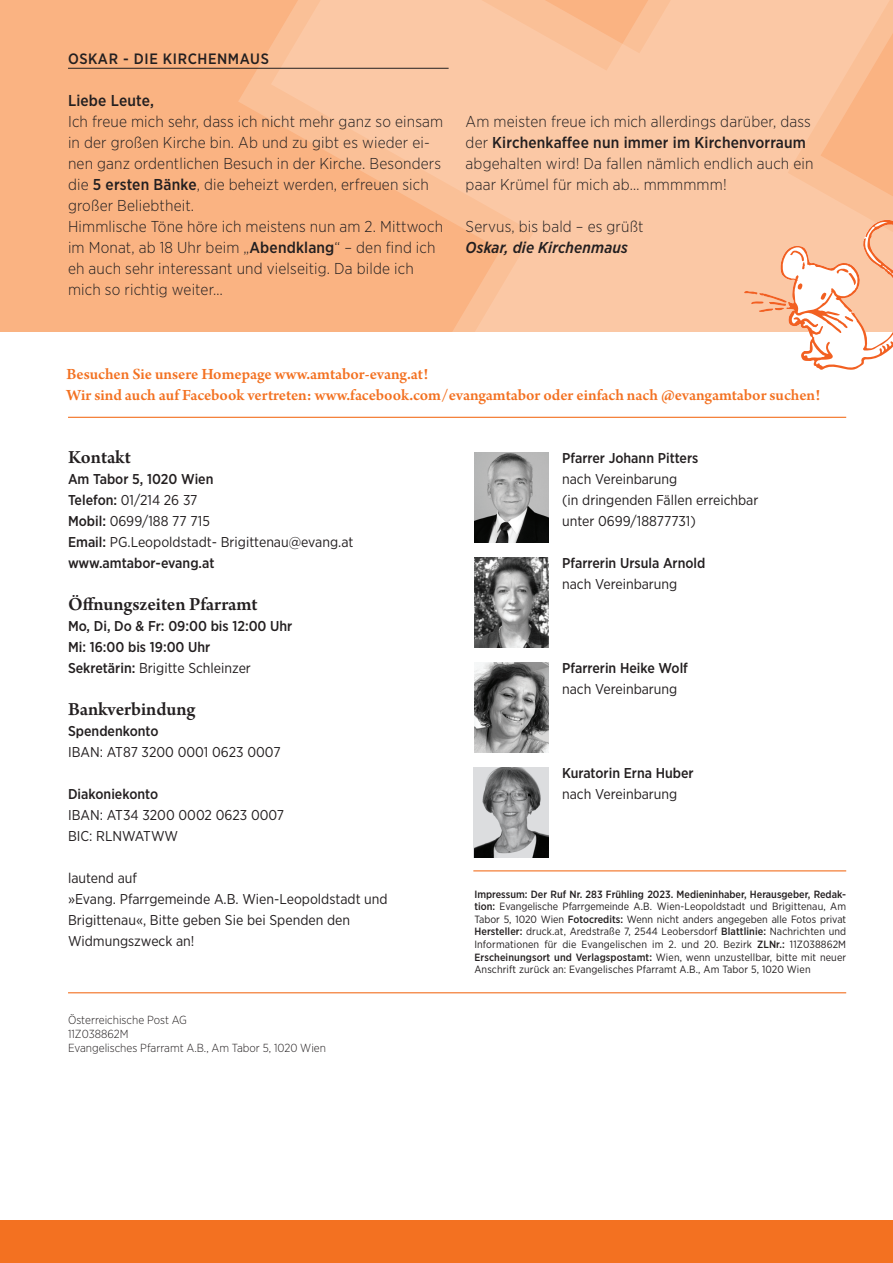
<style>
.page{position:relative;width:893px;height:1263px;background:#fff}
.page>*{position:absolute;margin:0;border:0;box-sizing:border-box;transform-origin:0 0}
.t1{font:600 19.5px "Arno Pro";letter-spacing:-.005em;color:#231f20}
.t2{font:600 16.5px/21px "Arno Pro";letter-spacing:-.005em;color:#f37121}
.t3{font:300 15.75px/21px "Gotham Narrow";letter-spacing:.01em;color:#231f20}
.t4{font:italic 500 15.75px "Gotham Narrow";letter-spacing:.01em;color:#231f20}
.t5{font:500 15.75px "Gotham Narrow";letter-spacing:.01em;color:#231f20}
.t6{font:500 15px "Gotham Narrow";letter-spacing:.04em;color:#231f20}
.t7{font:14.25px/21px "Gotham Narrow";color:#231f20}
.t8{font:500 14.25px/21px "Gotham Narrow";color:#231f20}
.t9{font:300 11.7px/14.1px "Gotham Narrow";color:#231f20}
.t10{font:10.5px/12.6px "Gotham Narrow";letter-spacing:.01em;color:#231f20;text-align:justify}
.s1{font-weight:500}
.s2{font-weight:400}
</style>
<div class="page">
<div style="left:0;top:0;width:893px;height:332px;background:#fab382"></div>
<svg style="left:238px;top:0;width:655px;height:332px;fill:#fbc8a5"></svg>
<div style="left:0;top:1220px;width:893px;height:43px;background:#f37121"></div>
<hr style="left:473px;top:870px;width:373px;height:1px;background:#f37121">
<hr style="left:68px;top:992px;width:778px;height:1px;background:#f37121">
<hr style="left:68px;top:417px;width:778px;height:1px;background:#f37121">
<img style="left:474px;top:557px;width:75px;height:91px">
<img style="left:474px;top:452px;width:75px;height:91px">
<img style="left:474px;top:662px;width:75px;height:91px">
<hr style="left:68px;top:68px;width:381px;height:1px;background:#231f20">
<img style="left:474px;top:768px;width:75px;height:90px">
<svg style="left:744px;top:219px;width:149px;height:151px"></svg>
<p class="t6" style="left:68px;top:49px;width:202px">OSKAR - DIE KIRCHENMAUS</p>
<p class="t5" style="left:68px;top:90px;width:87px">Liebe Leute,</p>
<p class="t3" style="left:68px;top:110px;width:377px">Ich freue mich sehr, dass ich nicht mehr ganz so einsam in der großen Kirche bin. Ab und zu gibt es wieder ei&shy;nen ganz ordentlichen Besuch in der Kirche. Besonders die <span class="s1">5 ersten Bänke</span>, die beheizt werden, erfreuen sich großer Beliebtheit.<br>Himmlische Töne höre ich meistens nun am 2. Mittwoch im Monat, ab 18 Uhr beim „<span class="s1">Abendklang</span>“ – den find ich eh auch sehr interessant und vielseitig. Da bilde ich mich so richtig weiter…</p>
<p class="t3" style="left:466px;top:110px;width:349px">Am meisten freue ich mich allerdings darüber, dass der <span class="s1">Kirchenkaffee nun immer im Kirchenvorraum </span>abgehalten wird! Da fallen nämlich endlich auch ein paar Krümel für mich ab… mmmmmm!</p>
<p class="t3" style="left:466px;top:215px;width:180px">Servus, bis bald – es grüßt</p>
<p class="t4" style="left:466px;top:237px;width:164px">Oskar, die Kirchenmaus</p>
<p class="t2" style="left:67px;top:364px;width:755px">Besuchen Sie unsere Homepage www.amtabor-evang.at!<br>Wir sind auch auf Facebook vertreten: www.facebook.com/evangamtabor oder einfach nach @evangamtabor suchen!</p>
<p class="t1" style="left:68px;top:446px;width:64px">Kontakt</p>
<p class="t7" style="left:68px;top:468px;width:287px"><span class="s1">Am Tabor 5, 1020 Wien<br>Telefon:</span> 01/214 26 37<br><span class="s1">Mobil:</span> 0699/188 77 715<br><span class="s1">Email:</span> PG.Leopoldstadt- Brigittenau@evang.at <span class="s1">www.amtabor-evang.at</span></p>
<p class="t1" style="left:68px;top:593px;width:191px">Öffnungszeiten Pfarramt</p>
<p class="t8" style="left:68px;top:615px;width:226px">Mo, Di, Do &amp; Fr: 09:00 bis 12:00 Uhr<br>Mi: 16:00 bis 19:00 Uhr<br>Sekretärin: <span class="s2">Brigitte Schleinzer</span></p>
<p class="t1" style="left:68px;top:698px;width:129px">Bankverbindung</p>
<p class="t8" style="left:68px;top:720px;width:92px">Spendenkonto</p>
<p class="t7" style="left:68px;top:741px;width:214px">IBAN: AT87 3200 0001 0623 0007</p>
<p class="t8" style="left:68px;top:783px;width:92px">Diakoniekonto</p>
<p class="t7" style="left:68px;top:804px;width:218px">IBAN: AT34 3200 0002 0623 0007<br>BIC: RLNWATWW</p>
<p class="t7" style="left:68px;top:867px;width:321px">lautend auf<br>»Evang. Pfarrgemeinde A.B. Wien-Leopoldstadt und<br>Brigittenau«, Bitte geben Sie bei Spenden den<br>Widmungszweck an!</p>
<p class="t9" style="left:68px;top:1013px;width:259px">Österreichische Post AG<br>11Z038862M<br>Evangelisches Pfarramt A.B., Am Tabor 5, 1020 Wien</p>
<p class="t8" style="left:562px;top:447px;width:138px">Pfarrer Johann Pitters</p>
<p class="t7" style="left:562px;top:468px;width:198px">nach Vereinbarung<br>(in dringenden Fällen erreichbar unter 0699/18877731)</p>
<p class="t8" style="left:562px;top:552px;width:145px">Pfarrerin Ursula Arnold</p>
<p class="t7" style="left:562px;top:573px;width:117px">nach Vereinbarung</p>
<p class="t8" style="left:562px;top:657px;width:127px">Pfarrerin Heike Wolf</p>
<p class="t7" style="left:562px;top:678px;width:117px">nach Vereinbarung</p>
<p class="t8" style="left:562px;top:762px;width:133px">Kuratorin Erna Huber</p>
<p class="t7" style="left:562px;top:783px;width:117px">nach Vereinbarung</p>
<p class="t10" style="left:474px;top:887px;width:373px"><span class="s1">Impressum: Der Ruf Nr. 283 Frühling 2023. Medieninhaber, Herausgeber, Redak&shy;tion:</span> Evangelische Pfarrgemeinde A.B. Wien-Leopoldstadt und Brigittenau, Am Tabor 5, 1020 Wien <span class="s1">Fotocredits:</span> Wenn nicht anders angegeben alle Fotos privat <span class="s1">Hersteller:</span> druck.at, Aredstraße 7, 2544 Leobersdorf <span class="s1">Blattlinie:</span> Nachrichten und Informationen für die Evangelischen im 2. und 20. Bezirk <span class="s1">ZLNr.:</span> 11Z038862M <span class="s1">Erscheinungsort und Verlagspostamt:</span> Wien, wenn unzustellbar, bitte mit neuer Anschrift zurück an: Evangelisches Pfarramt A.B., Am Tabor 5, 1020 Wien</p>
</div>
